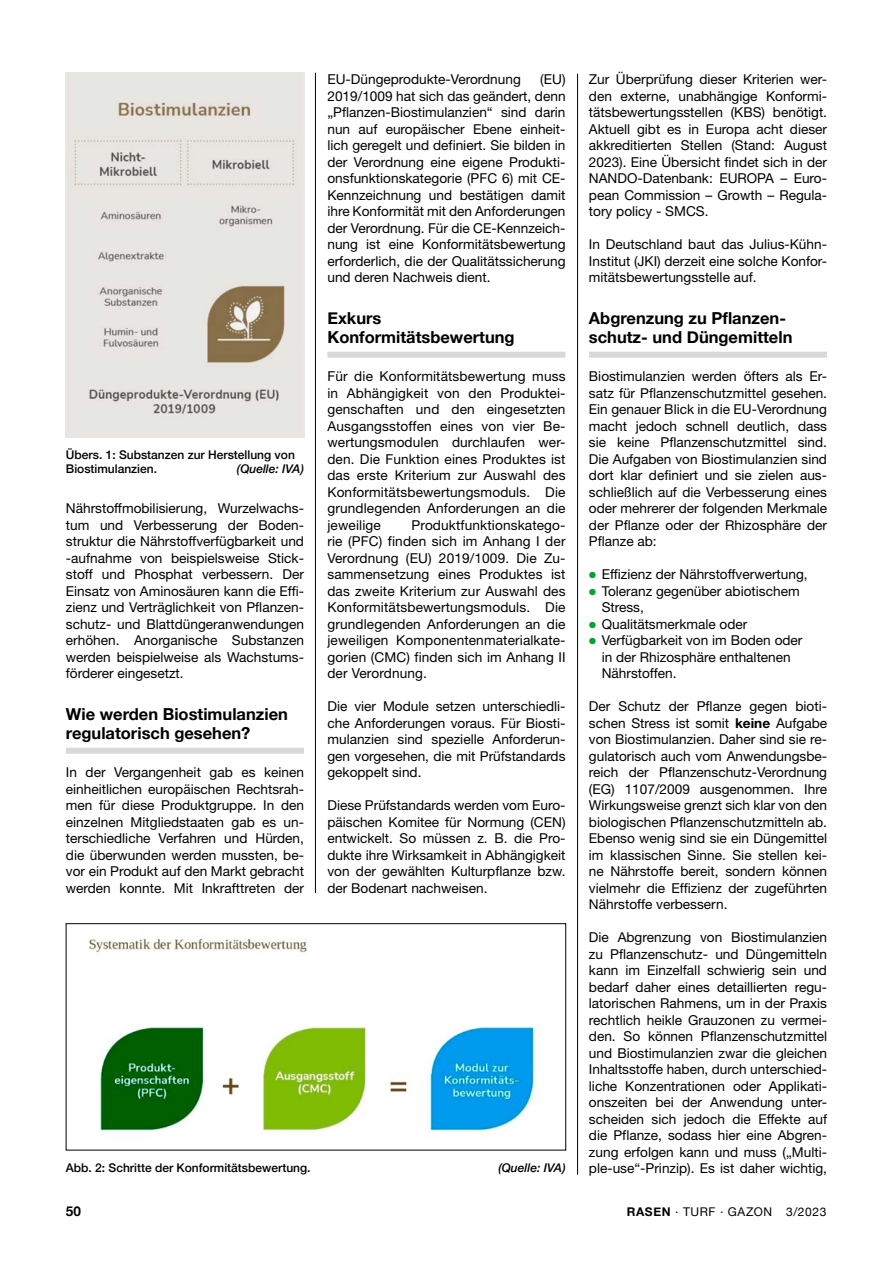
<style>
.page{position:relative;width:893px;height:1263px;background:#fff}
.page>*{position:absolute;margin:0;border:0;box-sizing:border-box;transform-origin:0 0}
.t1{font:700 16.5px/19.5px "Helvetica Neue";color:#000}
.t2{font:13.65px/16.5px "Helvetica Neue LT Pro";color:#000;text-align:justify}
.t3{font:700 13.5px "Helvetica Neue";color:#000}
.t4{font:500 12px/13.5px "Helvetica Neue";color:#000}
.t5{font:italic 500 12px "Helvetica Neue";color:#000}
.t6{font:12px "Helvetica Neue";letter-spacing:.05em;color:#000}
.s1{font-family:"European Pi Three";font-size:9px;color:#00a231}
.s2{font-weight:700}
</style>
<div class="page">
<hr style="left:577px;top:74px;width:1px;height:1101px;background:#000">
<hr style="left:315px;top:73px;width:1px;height:820px;background:#000">
<div style="left:66px;top:748px;width:238px;height:6px;background:#d8dada"></div>
<div style="left:327px;top:352px;width:239px;height:6px;background:#d8dada"></div>
<div style="left:589px;top:352px;width:238px;height:6px;background:#d8dada"></div>
<img style="left:66px;top:73px;width:238px;height:364px">
<img style="left:89px;top:938px;width:446px;height:195px">
<div style="left:66px;top:923px;width:500px;height:227px;border:1px solid #000"></div>
<p class="t4" style="left:66px;top:447px;width:230px">Übers. 1: Substanzen zur Herstellung von<br>Biostimulanzien.</p>
<p class="t5" style="left:237px;top:458px;width:69px">(Quelle: IVA)</p>
<p class="t2" style="left:66px;top:500px;width:240px">Nährstoffmobilisierung, Wurzelwachs&shy;tum und Verbesserung der Boden&shy;struktur die Nährstoffverfügbarkeit und -aufnahme von beispielsweise Stick&shy;stoff und Phosphat verbessern. Der Einsatz von Aminosäuren kann die Effi&shy;zienz und Verträglichkeit von Pflanzen&shy;schutz- und Blattdüngeranwendungen erhöhen. Anorganische Substanzen werden beispielweise als Wachstums&shy;förderer eingesetzt.</p>
<p class="t1" style="left:66px;top:704px;width:224px">Wie werden Biostimulanzien regulatorisch gesehen?</p>
<p class="t2" style="left:66px;top:764px;width:240px">In der Vergangenheit gab es keinen einheitlichen europäischen Rechtsrah&shy;men für diese Produktgruppe. In den einzelnen Mitgliedstaaten gab es un&shy;terschiedliche Verfahren und Hürden, die überwunden werden mussten, be&shy;vor ein Produkt auf den Markt gebracht werden konnte. Mit Inkrafttreten der</p>
<p class="t2" style="left:327px;top:71px;width:240px;text-indent:213px">(EU)<br>2019/1009 hat sich das geändert, denn „Pflanzen-Biostimulanzien“ sind darin nun auf europäischer Ebene einheit&shy;lich geregelt und definiert. Sie bilden in der Verordnung eine eigene Produkti&shy;onsfunktionskategorie (PFC 6) mit CE-Kennzeichnung und bestätigen damit ihre Konformität mit den Anforderungen der Verordnung. Für die CE-Kennzeich&shy;nung ist eine Konformitätsbewertung erforderlich, die der Qualitätssicherung und deren Nachweis dient.</p>
<p class="t1" style="left:327px;top:308px;width:189px">Exkurs<br>Konformitätsbewertung</p>
<p class="t2" style="left:327px;top:368px;width:240px">Für die Konformitätsbewertung muss in Abhängigkeit von den Produktei&shy;genschaften und den eingesetzten Ausgangsstoffen eines von vier Be&shy;wertungsmodulen durchlaufen wer&shy;den. Die Funktion eines Produktes ist das erste Kriterium zur Auswahl des Konformitätsbewertungsmoduls. Die grundlegenden Anforderungen an die jeweilige</p>
<p class="t2" style="left:327px;top:71px;width:195px">EU-Düngeprodukte-Verordnung</p>
<p class="t2" style="left:327px;top:516px;width:240px;text-indent:84px">Produktfunktionskatego&shy;rie (PFC) finden sich im Anhang I der Verordnung (EU) 2019/1009. Die Zu&shy;sammensetzung eines Produktes ist das zweite Kriterium zur Auswahl des Konformitätsbewertungsmoduls. Die grundlegenden Anforderungen an die jeweiligen Komponentenmaterialkate&shy;gorien (CMC) finden sich im Anhang II der Verordnung.</p>
<p class="t2" style="left:327px;top:698px;width:240px">Die vier Module setzen unterschiedli&shy;che Anforderungen voraus. Für Biosti&shy;mulanzien sind spezielle Anforderun&shy;gen vorgesehen, die mit Prüfstandards gekoppelt sind.</p>
<p class="t2" style="left:327px;top:797px;width:240px">Diese Prüfstandards werden vom Euro&shy;päischen Komitee für Normung (CEN) entwickelt. So müssen z. B. die Pro&shy;dukte ihre Wirksamkeit in Abhängigkeit von der gewählten Kulturpflanze bzw. der Bodenart nachweisen.</p>
<p class="t2" style="left:589px;top:71px;width:240px">Zur Überprüfung dieser Kriterien wer&shy;den externe, unabhängige Konformi&shy;tätsbewertungsstellen (KBS) benötigt.<br>Aktuell gibt es in Europa acht dieser akkreditierten Stellen (Stand: August 2023). Eine Übersicht findet sich in der NANDO-Datenbank: EUROPA – Euro&shy;pean Commission – Growth – Regula&shy;tory policy - SMCS.</p>
<p class="t2" style="left:589px;top:236px;width:240px">In Deutschland baut das Julius-Kühn-Institut (JKI) derzeit eine solche Konfor&shy;mitätsbewertungsstelle auf.</p>
<p class="t1" style="left:589px;top:308px;width:205px">Abgrenzung zu Pflanzen&shy;schutz- und Düngemitteln</p>
<p class="t2" style="left:589px;top:368px;width:240px">Biostimulanzien werden öfters als Er&shy;satz für Pflanzenschutzmittel gesehen.<br>Ein genauer Blick in die EU-Verordnung macht jedoch schnell deutlich, dass sie keine Pflanzenschutzmittel sind.<br>Die Aufgaben von Biostimulanzien sind dort klar definiert und sie zielen aus&shy;schließlich auf die Verbesserung eines oder mehrerer der folgenden Merkmale der Pflanze oder der Rhizosphäre der Pflanze ab:</p>
<p class="t2" style="left:589px;top:566px;width:220px"><span class="s1">P</span> Effizienz der Nährstoffverwertung,</p>
<p class="t2" style="left:589px;top:582px;width:212px"><span class="s1">P</span> Toleranz gegenüber abiotischem</p>
<p class="t2" style="left:602px;top:599px;width:44px">Stress,</p>
<p class="t2" style="left:589px;top:615px;width:160px"><span class="s1">P</span> Qualitätsmerkmale oder</p>
<p class="t2" style="left:589px;top:632px;width:215px"><span class="s1">P</span> Verfügbarkeit von im Boden oder</p>
<p class="t2" style="left:602px;top:648px;width:191px">in der Rhizosphäre enthaltenen</p>
<p class="t2" style="left:602px;top:665px;width:76px">Nährstoffen.</p>
<p class="t2" style="left:589px;top:698px;width:240px">Der Schutz der Pflanze gegen bioti&shy;schen Stress ist somit <span class="s2">keine</span> Aufgabe von Biostimulanzien. Daher sind sie re&shy;gulatorisch auch vom Anwendungsbe&shy;reich der Pflanzenschutz-Verordnung (EG) 1107/2009 ausgenommen. Ihre Wirkungsweise grenzt sich klar von den biologischen Pflanzenschutzmitteln ab.<br>Ebenso wenig sind sie ein Düngemittel im klassischen Sinne. Sie stellen kei&shy;ne Nährstoffe bereit, sondern können vielmehr die Effizienz der zugeführten Nährstoffe verbessern.</p>
<p class="t2" style="left:589px;top:929px;width:240px">Die Abgrenzung von Biostimulanzien zu Pflanzenschutz- und Düngemitteln kann im Einzelfall schwierig sein und bedarf daher eines detaillierten regu&shy;latorischen Rahmens, um in der Praxis rechtlich heikle Grauzonen zu vermei&shy;den. So können Pflanzenschutzmittel und Biostimulanzien zwar die gleichen Inhaltsstoffe haben, durch unterschied&shy;liche Konzentrationen oder Applikati&shy;onszeiten bei der Anwendung unter&shy;scheiden sich jedoch die Effekte auf die Pflanze, sodass hier eine Abgren&shy;zung erfolgen kann und muss („Multi-</p>
<p class="t4" style="left:66px;top:1159px;width:246px">Abb. 2: Schritte der Konformitätsbewertung.</p>
<p class="t5" style="left:498px;top:1157px;width:69px">(Quelle: IVA)</p>
<p class="t2" style="left:589px;top:1160px;width:240px">ple-use“-Prinzip). Es ist daher wichtig,</p>
<p class="t3" style="left:66px;top:1200px;width:17px">50</p>
<p class="t6" style="left:627px;top:1203px;width:201px"><span class="s2">RASEN</span> · TURF · GAZON 3/2023</p>
</div>
